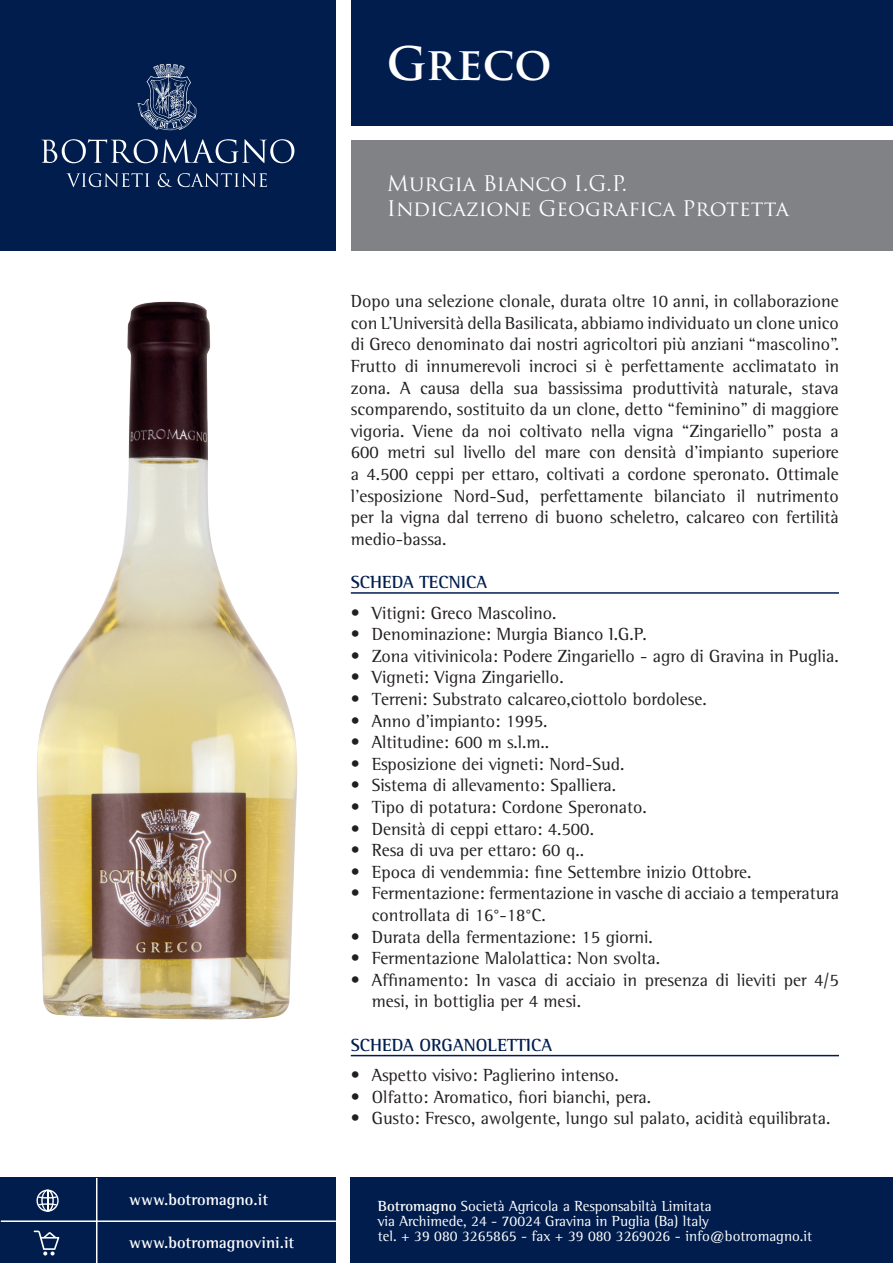
<style>
.page{position:relative;width:893px;height:1263px;background:#fff}
.page>*{position:absolute;margin:0;border:0;box-sizing:border-box;transform-origin:0 0}
.t1{font:700 45px "Trajan Pro";color:#fff}
.t2{font:21px/25.2px "Trajan Pro";color:#fff}
.t3{font:18px/21.6px "Rotis Semi Serif";color:#231f20}
.t4{font:700 18px "Rotis Semi Serif";color:#001d4e}
.t5{font:700 16.5px "Rotis Semi Serif";color:#fff}
.t6{font:15px/15px "Rotis Semi Serif";color:#fff}
.s1{font-weight:700}
</style>
<div class="page">
<div style="left:0;top:0;width:336px;height:251px;background:#001d4e"></div>
<div style="left:0;top:1178px;width:336px;height:85px;background:#001d4e"></div>
<div style="left:351px;top:1178px;width:542px;height:85px;background:#001d4e"></div>
<div style="left:351px;top:0;width:542px;height:125px;background:#001d4e"></div>
<div style="left:351px;top:140px;width:542px;height:111px;background:#808285"></div>
<svg style="left:34px;top:1230px;width:25px;height:25px"></svg>
<svg style="left:36px;top:1189px;width:23px;height:23px"></svg>
<hr style="left:96px;top:1178px;width:1px;height:85px;background:#fff">
<hr style="left:1px;top:1220px;width:335px;height:2px;background:#fff">
<svg style="left:138px;top:64px;width:58px;height:66px"></svg>
<svg style="left:41px;top:139px;width:253px;height:24px"></svg>
<svg style="left:66px;top:173px;width:84px;height:14px"></svg>
<svg style="left:158px;top:173px;width:14px;height:14px"></svg>
<svg style="left:178px;top:173px;width:89px;height:14px"></svg>
<hr style="left:351px;top:592px;width:488px;height:2px;background:#001d4e">
<hr style="left:351px;top:1055px;width:488px;height:1px;background:#001d4e">
<img style="left:37px;top:301px;width:261px;height:719px">
<p class="t5" style="left:129px;top:1190px;width:140px">www.botromagno.it</p>
<p class="t5" style="left:129px;top:1232px;width:167px">www.botromagnovini.it</p>
<h1 class="t1" style="left:387px;top:35px;width:166px">GRECO</h1>
<p class="t2" style="left:387px;top:170px;width:403px">Murgia Bianco I.G.P.<br>Indicazione Geografica Protetta</p>
<p class="t3" style="left:351px;top:290px;width:490px;text-align:justify">Dopo una selezione clonale, durata oltre 10 anni, in collaborazione con L’Università della Basilicata, abbiamo individuato un clone unico di Greco denominato dai nostri agricoltori più anziani “mascolino”.<br>Frutto di innumerevoli incroci si è perfettamente acclimatato in zona. A causa della sua bassissima produttività naturale, stava scomparendo, sostituito da un clone, detto “feminino” di maggiore vigoria. Viene da noi coltivato nella vigna “Zingariello” posta a 600 metri sul livello del mare con densità d’impianto superiore a 4.500 ceppi per ettaro, coltivati a cordone speronato. Ottimale l’esposizione Nord-Sud, perfettamente bilanciato il nutrimento per la vigna dal terreno di buono scheletro, calcareo con fertilità medio-bassa.</p>
<p class="t4" style="left:351px;top:571px;width:138px">SCHEDA TECNICA</p>
<p class="t3" style="left:351px;top:602px;width:207px">• Vitigni: Greco Mascolino.</p>
<p class="t3" style="left:351px;top:623px;width:297px">• Denominazione: Murgia Bianco I.G.P.</p>
<p class="t3" style="left:351px;top:645px;width:490px">• Zona vitivinicola: Podere Zingariello - agro di Gravina in Puglia.</p>
<p class="t3" style="left:351px;top:666px;width:214px">• Vigneti: Vigna Zingariello.</p>
<p class="t3" style="left:351px;top:688px;width:357px">• Terreni: Substrato calcareo,ciottolo bordolese.</p>
<p class="t3" style="left:351px;top:710px;width:198px">• Anno d’impianto: 1995.</p>
<p class="t3" style="left:351px;top:731px;width:200px">• Altitudine: 600 m s.l.m..</p>
<p class="t3" style="left:351px;top:753px;width:275px">• Esposizione dei vigneti: Nord-Sud.</p>
<p class="t3" style="left:351px;top:774px;width:267px">• Sistema di allevamento: Spalliera.</p>
<p class="t3" style="left:351px;top:796px;width:297px">• Tipo di potatura: Cordone Speronato.</p>
<p class="t3" style="left:351px;top:818px;width:245px">• Densità di ceppi ettaro: 4.500.</p>
<p class="t3" style="left:351px;top:839px;width:235px">• Resa di uva per ettaro: 60 q..</p>
<p class="t3" style="left:351px;top:861px;width:402px">• Epoca di vendemmia: fine Settembre inizio Ottobre.</p>
<p class="t3" style="left:372px;top:882px;width:469px;text-indent:-21px">• Fermentazione: fermentazione in vasche di acciaio a temperatura controllata di 16°-18°C.</p>
<p class="t3" style="left:351px;top:926px;width:303px">• Durata della fermentazione: 15 giorni.</p>
<p class="t3" style="left:351px;top:947px;width:311px">• Fermentazione Malolattica: Non svolta.</p>
<p class="t3" style="left:372px;top:969px;width:469px;text-indent:-21px">• Affinamento: In vasca di acciaio in presenza di lieviti per 4/5 mesi, in bottiglia per 4 mesi.</p>
<p class="t4" style="left:351px;top:1034px;width:203px">SCHEDA ORGANOLETTICA</p>
<p class="t3" style="left:351px;top:1064px;width:269px">• Aspetto visivo: Paglierino intenso.</p>
<p class="t3" style="left:351px;top:1086px;width:302px">• Olfatto: Aromatico, fiori bianchi, pera.</p>
<p class="t3" style="left:351px;top:1107px;width:481px">• Gusto: Fresco, awolgente, lungo sul palato, acidità equilibrata.</p>
<p class="t6" style="left:378px;top:1198px;width:436px"><span class="s1">Botromagno</span> Società Agricola a Responsabiltà Limitata<br>via Archimede, 24 - 70024 Gravina in Puglia (Ba) ltaly<br>tel. + 39 080 3265865 - fax + 39 080 3269026 - info@botromagno.it</p>
</div>
